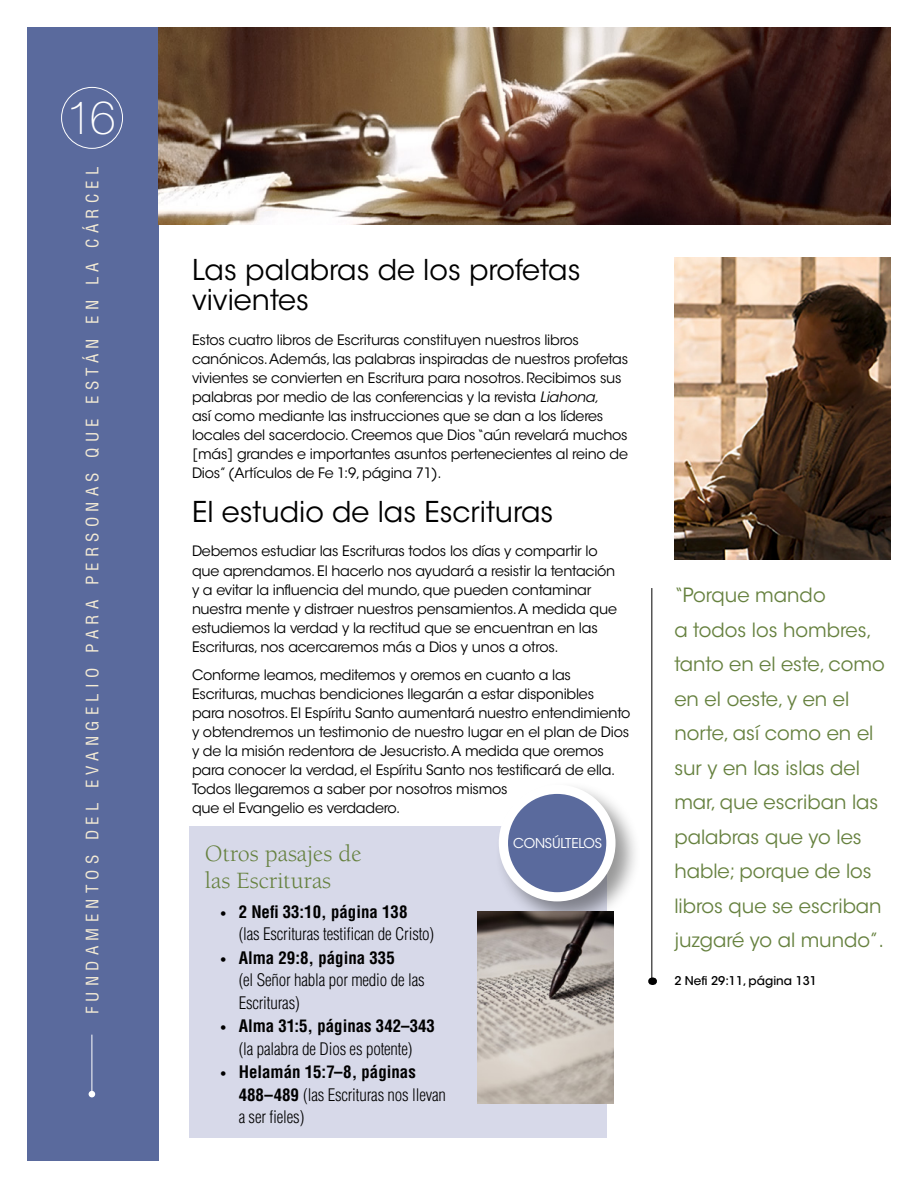
<style>
.page{position:relative;width:918px;height:1188px;background:#fff}
.page>*{position:absolute;margin:0;border:0;box-sizing:border-box;transform-origin:0 0}
.t1{font:100 46.5px "Helveticalds Lat";color:#fff}
.para_h2{font:28.5px/30px "Avant Gardelds Lat";color:#000}
.para_asideTitle{font:24px/27px "Berkeley O Slds Lat";color:#66813f}
.para_sidebar{font:19.5px/34.5px "Avant Gardelds Lat";color:#66813f}
.t2{font:300 condensed 16.8px/22.5px "Helveticalds Lat";letter-spacing:-.01em;color:#000}
.t3{font:condensed 16.8px "Helveticalds Lat";letter-spacing:.31em;color:#f4ebd5}
.para_p2{font:14.25px/19px "Avant Gardelds Lat";letter-spacing:-.015em;color:#000}
.para_callout{font:13.5px "Avant Gardelds Lat";letter-spacing:-.015em;color:#fff}
.para_credit{font:500 12px "Avant Gardelds Lat";color:#000}
.s1{font-style:italic}
.s2{font-weight:700;font-size:12px}
.s3{font-weight:700}
</style>
<div class="page">
<div style="left:27px;top:27px;width:131px;height:1134px;background:#5a6a9d"></div>
<hr style="left:92px;top:314px;width:1px;height:780px;background:#fff">
<svg style="left:89px;top:1091px;width:6px;height:6px"></svg>
<div style="left:61px;top:87px;width:62px;height:62px;border:1px solid #fff;border-radius:50%"></div>
<hr style="left:651px;top:588px;width:1px;height:391px;background:#000">
<div style="left:189px;top:826px;width:418px;height:311px;background:#d7d9e9"></div>
<div style="left:495px;top:781px;width:146px;height:146px;background:#000;opacity:.41"></div>
<div style="left:503px;top:789px;width:108px;height:108px;background:#5a6a9d;border-radius:50%"></div>
<div style="left:499px;top:785px;width:117px;height:116px;border:9px solid #fff;border-radius:50%"></div>
<img style="left:158px;top:27px;width:733px;height:197px">
<img style="left:674px;top:257px;width:217px;height:302px">
<img style="left:477px;top:912px;width:137px;height:191px">
<h1 class="t1" style="left:66px;top:81px;width:51px">16</h1>
<p class="t3" style="left:79px;top:1014px;width:849px;rotate:-90deg">FUNDAMENTOS DEL EVANGELIO PARA PERSONAS QUE ESTÁN EN LA CÁRCEL</p>
<p class="para_h2" style="left:192px;top:254px;width:390px">Las palabras de los profetas vivientes</p>
<p class="para_p2" style="left:192px;top:330px;width:438px">Estos cuatro libros de Escrituras constituyen nuestros libros canónicos. Además, las palabras inspiradas de nuestros profetas vivientes se convierten en Escritura para nosotros. Recibimos sus palabras por medio de las conferencias y la revista <span class="s1">Liahona,<br></span>así como mediante las instrucciones que se dan a los líderes locales del sacerdocio. Creemos que Dios “aún revelará muchos [más] grandes e importantes asuntos pertenecientes al reino de Dios” (Artículos de Fe 1:9, página 71).</p>
<p class="para_h2" style="left:192px;top:495px;width:363px">El estudio de las Escrituras</p>
<p class="para_p2" style="left:192px;top:541px;width:426px">Debemos estudiar las Escrituras todos los días y compartir lo que aprendamos. El hacerlo nos ayudará a resistir la tentación y a evitar la influencia del mundo, que pueden contaminar nuestra mente y distraer nuestros pensamientos. A medida que estudiemos la verdad y la rectitud que se encuentran en las Escrituras, nos acercaremos más a Dios y unos a otros.</p>
<p class="para_p2" style="left:192px;top:665px;width:440px">Conforme leamos, meditemos y oremos en cuanto a las Escrituras, muchas bendiciones llegarán a estar disponibles<br>para nosotros. El Espíritu Santo aumentará nuestro entendimiento y obtendremos un testimonio de nuestro lugar en el plan de Dios y de la misión redentora de Jesucristo. A medida que oremos para conocer la verdad, el Espíritu Santo nos testificará de ella.<br>Todos llegaremos a saber por nosotros mismos<br>que el Evangelio es verdadero.</p>
<p class="para_asideTitle" style="left:205px;top:840px;width:158px">Otros pasajes de las Escrituras</p>
<p class="t2" style="left:239px;top:900px;width:197px;text-indent:-18px"><span class="s2">•</span> <span class="s3">2 Nefi 33:10, página 138<br></span>(las Escrituras testifican de Cristo)</p>
<p class="t2" style="left:239px;top:946px;width:187px;text-indent:-18px"><span class="s2">•</span> <span class="s3">Alma 29:8, página 335<br></span>(el Señor habla por medio de las<br>Escrituras)</p>
<p class="t2" style="left:221px;top:1014px;width:216px;text-align:center"><span class="s2">•</span> <span class="s3">Alma 31:5, páginas 342–343 </span>(la palabra de Dios es potente)</p>
<p class="t2" style="left:239px;top:1060px;width:209px;text-indent:-18px"><span class="s2">•</span> <span class="s3">Helamán 15:7–8, páginas<br>488–489</span> (las Escrituras nos llevan a ser fieles)</p>
<p class="para_callout" style="left:513px;top:831px;width:90px">CONSÚLTELOS</p>
<p class="para_sidebar" style="left:674px;top:577px;width:212px">“Porque mando<br>a todos los hombres, tanto en el este, como en el oeste, y en el norte, así como en el sur y en las islas del mar, que escriban las palabras que yo les hable; porque de los libros que se escriban juzgaré yo al mundo”.</p>
<p class="para_credit" style="left:674px;top:970px;width:144px">2 Nefi 29:11, página 131</p>
</div>
